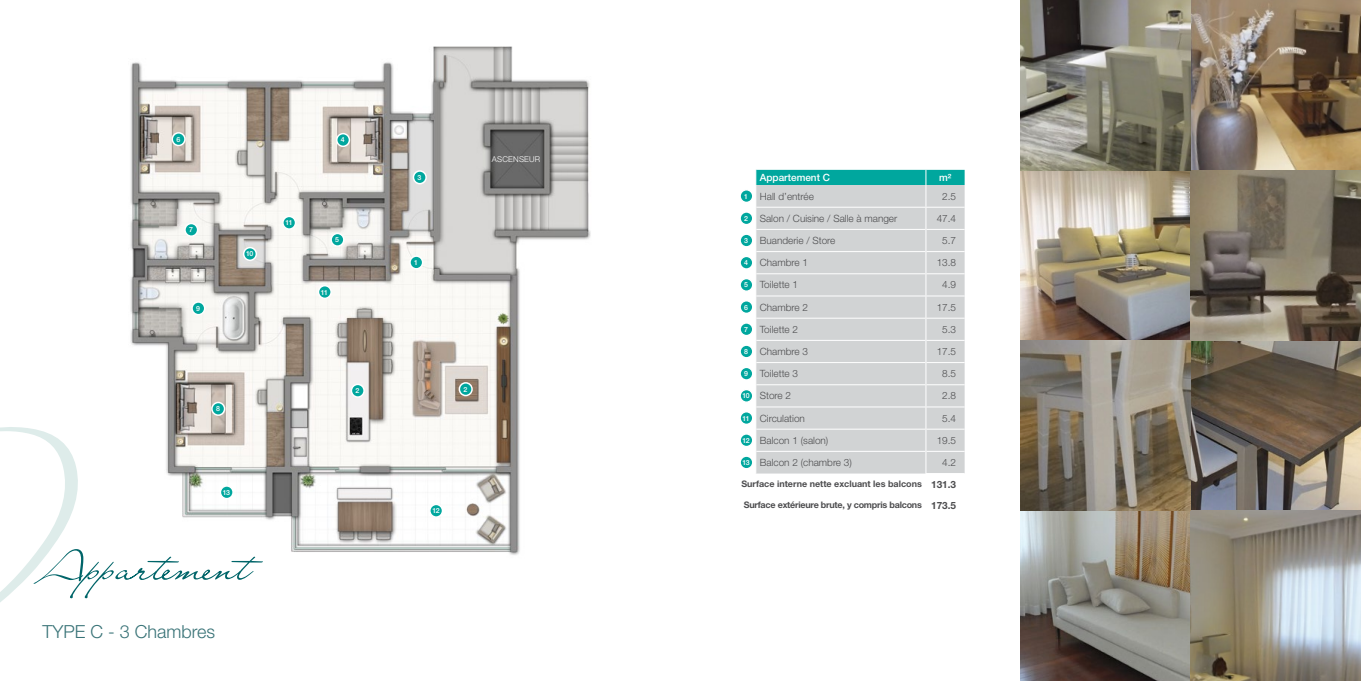
<style>
.page{position:relative;width:1361px;height:681px;background:#fff}
.page>*{position:absolute;margin:0;border:0;box-sizing:border-box;transform-origin:0 0}
.t1{font:300 18px "Helvetica Neue LT Std";color:#397377}
.t2{font:300 10px "Helvetica Neue LT Std";color:#4d4d4f}
.t3{font:500 10px "Helvetica Neue LT Std";color:#fff}
.t4{font:700 9px "Helvetica Neue LT Std";letter-spacing:-.01em;color:#4d4d4f}
.t5{font:300 8px "Helvetica Neue LT Std";letter-spacing:.025em;color:#fff}
.t6{font:500 7px "Helvetica Neue LT Std";letter-spacing:-.08em;color:#fff}
.s1{font-weight:500;font-size:7px;color:#fff}
.s2{font-size:10px}
</style>
<div class="page">
<img style="left:130px;top:46px;width:461px;height:509px">
<img style="left:1020px;top:0;width:341px;height:680px">
<svg style="left:0;top:381px;width:263px;height:221px"></svg>
<svg style="left:755px;top:170px;width:209px;height:304px;background:#c9d3d3"></svg>
<hr style="left:926px;top:207px;width:38px;height:1px;background:#fff">
<hr style="left:925px;top:473px;width:39px;height:1px;background:#fff">
<div style="left:740px;top:190px;width:13px;height:12px;background:#00a79e;border-radius:50%"></div>
<div style="left:739px;top:189px;width:14px;height:14px;border:2px solid #fff;border-radius:50%"></div>
<div style="left:740px;top:212px;width:13px;height:12px;background:#00a79e;border-radius:50%"></div>
<div style="left:739px;top:211px;width:14px;height:14px;border:2px solid #fff;border-radius:50%"></div>
<div style="left:740px;top:234px;width:13px;height:13px;background:#00a79e;border-radius:50%"></div>
<div style="left:739px;top:233px;width:14px;height:14px;border:2px solid #fff;border-radius:50%"></div>
<div style="left:740px;top:256px;width:13px;height:13px;background:#00a79e;border-radius:50%"></div>
<div style="left:739px;top:255px;width:14px;height:15px;border:2px solid #fff;border-radius:50%"></div>
<div style="left:740px;top:278px;width:13px;height:13px;background:#00a79e;border-radius:50%"></div>
<div style="left:739px;top:278px;width:14px;height:14px;border:2px solid #fff;border-radius:50%"></div>
<div style="left:740px;top:300px;width:13px;height:13px;background:#00a79e;border-radius:50%"></div>
<div style="left:739px;top:300px;width:14px;height:14px;border:2px solid #fff;border-radius:50%"></div>
<div style="left:740px;top:323px;width:13px;height:12px;background:#00a79e;border-radius:50%"></div>
<div style="left:739px;top:322px;width:14px;height:14px;border:2px solid #fff;border-radius:50%"></div>
<div style="left:740px;top:345px;width:13px;height:12px;background:#00a79e;border-radius:50%"></div>
<div style="left:739px;top:344px;width:14px;height:14px;border:2px solid #fff;border-radius:50%"></div>
<div style="left:740px;top:367px;width:13px;height:13px;background:#00a79e;border-radius:50%"></div>
<div style="left:739px;top:366px;width:14px;height:14px;border:2px solid #fff;border-radius:50%"></div>
<div style="left:740px;top:389px;width:13px;height:13px;background:#00a79e;border-radius:50%"></div>
<div style="left:739px;top:388px;width:14px;height:15px;border:2px solid #fff;border-radius:50%"></div>
<div style="left:740px;top:411px;width:13px;height:13px;background:#00a79e;border-radius:50%"></div>
<div style="left:739px;top:411px;width:14px;height:14px;border:2px solid #fff;border-radius:50%"></div>
<div style="left:740px;top:433px;width:13px;height:13px;background:#00a79e;border-radius:50%"></div>
<div style="left:739px;top:433px;width:14px;height:14px;border:2px solid #fff;border-radius:50%"></div>
<div style="left:740px;top:456px;width:13px;height:12px;background:#00a79e;border-radius:50%"></div>
<div style="left:739px;top:455px;width:14px;height:14px;border:2px solid #fff;border-radius:50%"></div>
<div style="left:410px;top:256px;width:13px;height:13px;background:#00a79e;border-radius:50%"></div>
<div style="left:409px;top:255px;width:14px;height:14px;border:2px solid #fff;border-radius:50%"></div>
<div style="left:459px;top:382px;width:13px;height:13px;background:#00a79e;border-radius:50%"></div>
<div style="left:459px;top:382px;width:14px;height:14px;border:2px solid #fff;border-radius:50%"></div>
<div style="left:351px;top:384px;width:13px;height:13px;background:#00a79e;border-radius:50%"></div>
<div style="left:351px;top:383px;width:14px;height:14px;border:2px solid #fff;border-radius:50%"></div>
<div style="left:337px;top:134px;width:12px;height:12px;background:#00a79e;border-radius:50%"></div>
<div style="left:336px;top:133px;width:14px;height:14px;border:2px solid #fff;border-radius:50%"></div>
<div style="left:331px;top:233px;width:13px;height:13px;background:#00a79e;border-radius:50%"></div>
<div style="left:330px;top:232px;width:14px;height:15px;border:2px solid #fff;border-radius:50%"></div>
<div style="left:172px;top:133px;width:13px;height:12px;background:#00a79e;border-radius:50%"></div>
<div style="left:171px;top:132px;width:15px;height:14px;border:2px solid #fff;border-radius:50%"></div>
<div style="left:185px;top:223px;width:13px;height:13px;background:#00a79e;border-radius:50%"></div>
<div style="left:184px;top:223px;width:14px;height:14px;border:2px solid #fff;border-radius:50%"></div>
<div style="left:212px;top:402px;width:13px;height:13px;background:#00a79e;border-radius:50%"></div>
<div style="left:211px;top:401px;width:14px;height:15px;border:2px solid #fff;border-radius:50%"></div>
<div style="left:192px;top:302px;width:13px;height:12px;background:#00a79e;border-radius:50%"></div>
<div style="left:191px;top:301px;width:14px;height:14px;border:2px solid #fff;border-radius:50%"></div>
<div style="left:430px;top:504px;width:12px;height:13px;background:#00a79e;border-radius:50%"></div>
<div style="left:429px;top:503px;width:14px;height:14px;border:2px solid #fff;border-radius:50%"></div>
<div style="left:220px;top:485px;width:13px;height:13px;background:#00a79e;border-radius:50%"></div>
<div style="left:220px;top:485px;width:14px;height:14px;border:2px solid #fff;border-radius:50%"></div>
<div style="left:244px;top:247px;width:12px;height:13px;background:#00a79e;border-radius:50%"></div>
<div style="left:243px;top:247px;width:14px;height:14px;border:2px solid #fff;border-radius:50%"></div>
<div style="left:413px;top:171px;width:13px;height:13px;background:#00a79e;border-radius:50%"></div>
<div style="left:413px;top:170px;width:14px;height:14px;border:2px solid #fff;border-radius:50%"></div>
<div style="left:318px;top:285px;width:13px;height:13px;background:#00a79e;border-radius:50%"></div>
<div style="left:318px;top:285px;width:14px;height:14px;border:2px solid #fff;border-radius:50%"></div>
<div style="left:283px;top:216px;width:12px;height:13px;background:#00a79e;border-radius:50%"></div>
<div style="left:282px;top:215px;width:14px;height:15px;border:2px solid #fff;border-radius:50%"></div>
<p class="t6" style="left:176px;top:135px;width:5px">6</p>
<p class="t6" style="left:189px;top:225px;width:5px">7</p>
<p class="t6" style="left:196px;top:304px;width:5px">9</p>
<p class="t6" style="left:246px;top:250px;width:9px">10</p>
<p class="t6" style="left:216px;top:404px;width:5px">8</p>
<p class="t6" style="left:223px;top:488px;width:9px">13</p>
<p class="t6" style="left:341px;top:136px;width:5px">4</p>
<p class="t6" style="left:285px;top:218px;width:9px">11</p>
<p class="t6" style="left:335px;top:235px;width:5px">5</p>
<p class="t6" style="left:321px;top:288px;width:9px">11</p>
<p class="t6" style="left:418px;top:173px;width:5px">3</p>
<p class="t6" style="left:414px;top:258px;width:5px">1</p>
<p class="t5" style="left:492px;top:154px;width:50px">ASCENSEUR</p>
<p class="t6" style="left:355px;top:386px;width:5px">2</p>
<p class="t6" style="left:463px;top:385px;width:5px">2</p>
<p class="t6" style="left:432px;top:506px;width:9px">12</p>
<h1 class="t1" style="left:43px;top:620px;width:174px">TYPE C - 3 Chambres</h1>
<p class="t3" style="left:760px;top:171px;width:72px">Appartement C</p>
<p class="t3" style="left:939px;top:171px;width:14px">m²</p>
<p class="t2" style="left:744px;top:190px;width:71px"><span class="s1">1</span> Hall d’entrée</p>
<p class="t2" style="left:942px;top:190px;width:15px">2.5</p>
<p class="t2" style="left:744px;top:212px;width:154px"><span class="s1">2</span> Salon / Cuisine / Salle à manger</p>
<p class="t2" style="left:936px;top:212px;width:21px">47.4</p>
<p class="t2" style="left:744px;top:234px;width:93px"><span class="s1">3</span> Buanderie / Store</p>
<p class="t2" style="left:942px;top:234px;width:15px">5.7</p>
<p class="t2" style="left:744px;top:256px;width:65px"><span class="s1">4</span> Chambre 1</p>
<p class="t2" style="left:936px;top:256px;width:21px">13.8</p>
<p class="t2" style="left:744px;top:279px;width:55px"><span class="s1">5</span> Toilette 1</p>
<p class="t2" style="left:942px;top:279px;width:15px">4.9</p>
<p class="t2" style="left:744px;top:301px;width:65px"><span class="s1">6</span> Chambre 2</p>
<p class="t2" style="left:936px;top:301px;width:21px">17.5</p>
<p class="t2" style="left:744px;top:323px;width:55px"><span class="s1">7</span> Toilette 2</p>
<p class="t2" style="left:942px;top:323px;width:15px">5.3</p>
<p class="t2" style="left:744px;top:345px;width:65px"><span class="s1">8</span> Chambre 3</p>
<p class="t2" style="left:936px;top:345px;width:21px">17.5</p>
<p class="t2" style="left:744px;top:367px;width:55px"><span class="s1">9</span> Toilette 3</p>
<p class="t2" style="left:942px;top:367px;width:15px">8.5</p>
<p class="t2" style="left:742px;top:389px;width:50px"><span class="s1">10</span> Store 2</p>
<p class="t2" style="left:942px;top:389px;width:15px">2.8</p>
<p class="t2" style="left:742px;top:412px;width:64px"><span class="s1">11</span> Circulation</p>
<p class="t2" style="left:942px;top:412px;width:15px">5.4</p>
<p class="t2" style="left:742px;top:434px;width:87px"><span class="s1">12</span> Balcon 1 (salon)</p>
<p class="t2" style="left:936px;top:434px;width:21px">19.5</p>
<p class="t2" style="left:742px;top:456px;width:111px"><span class="s1">13</span> Balcon 2 (chambre 3)</p>
<p class="t2" style="left:942px;top:456px;width:15px">4.2</p>
<p class="t4" style="left:741px;top:478px;width:216px">Surface interne nette excluant les balcons <span class="s2">131.3</span></p>
<p class="t4" style="left:744px;top:499px;width:214px">Surface extérieure brute, y compris balcons <span class="s2">173.5</span></p>
</div>
